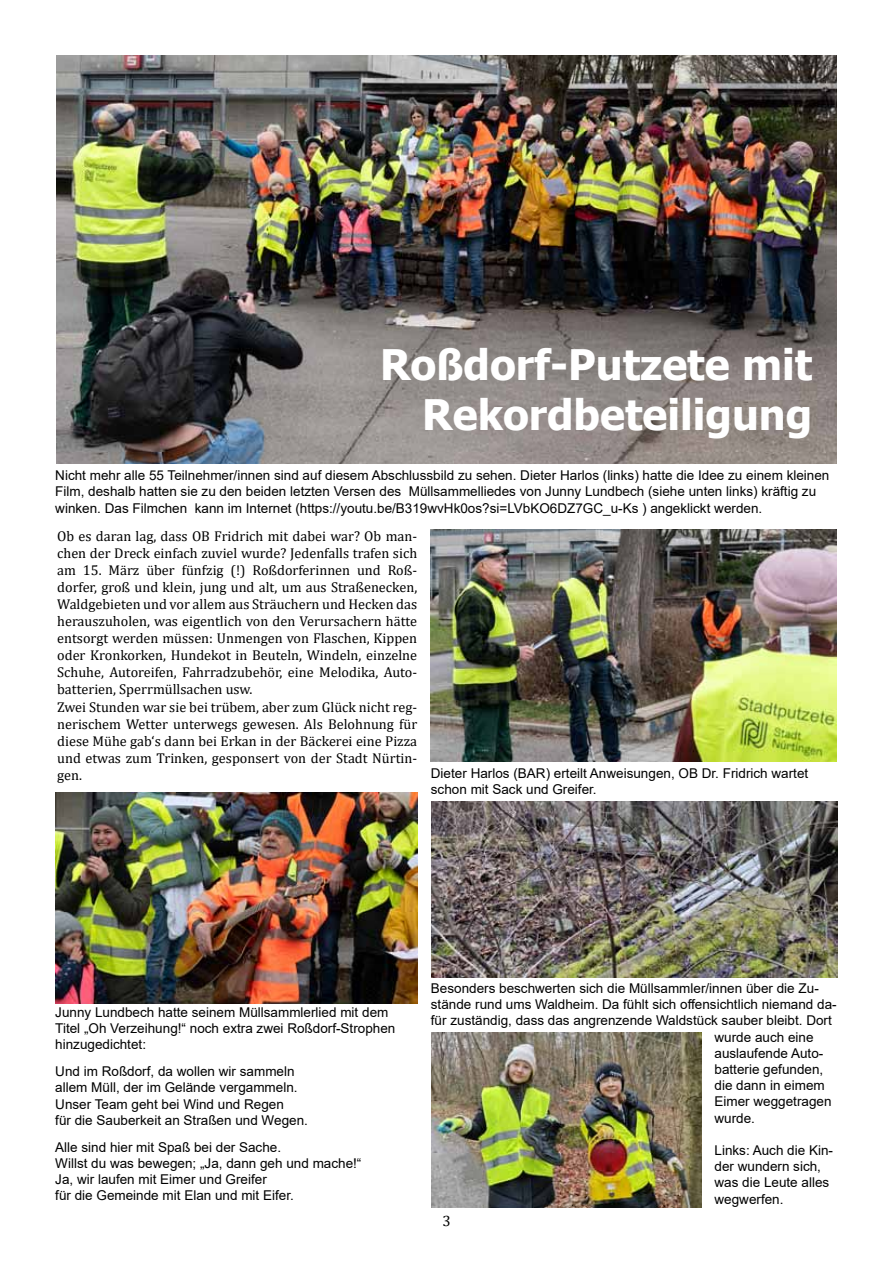
<style>
.page{position:relative;width:893px;height:1263px;background:#fff}
.page>*{position:absolute;margin:0;border:0;box-sizing:border-box;transform-origin:0 0}
.t1{font:700 42px/50.4px "Tahoma";color:#fff;text-align:right}
.t2{font:15px "Cambria";color:#000}
.t3{font:14.25px/17.1px "Cambria";color:#000}
.t4{font:13.5px/16.2px "Arial";color:#000}
</style>
<div class="page">
<img style="left:56px;top:55px;width:781px;height:408px">
<img style="left:431px;top:529px;width:406px;height:232px">
<img style="left:432px;top:1032px;width:270px;height:176px">
<img style="left:432px;top:802px;width:406px;height:175px">
<img style="left:55px;top:793px;width:362px;height:211px">
<h1 class="t1" style="left:380px;top:341px;width:434px">Roßdorf-Putzete mit<br>Rekordbeteiligung</h1>
<p class="t4" style="left:55px;top:467px;width:776px">Nicht mehr alle 55 Teilnehmer/innen sind auf diesem Abschlussbild zu sehen. Dieter Harlos (links) hatte die Idee zu einem kleinen<br>Film, deshalb hatten sie zu den beiden letzten Versen des Müllsammelliedes von Junny Lundbech (siehe unten links) kräftig zu winken. Das Filmchen kann im Internet (https://youtu.be/B319wvHk0os?si=LVbKO6DZ7GC_u-Ks ) angeklickt werden.</p>
<p class="t3" style="left:57px;top:527px;width:362px">Ob es daran lag, dass OB Fridrich mit dabei war? Ob man&shy;chen der Dreck einfach zuviel wurde? Jedenfalls trafen sich am 15. März über fünfzig (!) Roßdorferinnen und Roß&shy;dorfer, groß und klein, jung und alt, um aus Straßenecken, Waldgebieten und vor allem aus Sträuchern und Hecken das herauszuholen, was eigentlich von den Verursachern hätte entsorgt werden müssen: Unmengen von Flaschen, Kippen oder Kronkorken, Hundekot in Beuteln, Windeln, einzelne Schuhe, Autoreifen, Fahrradzubehör, eine Melodika, Auto&shy;batterien, Sperrmüllsachen usw.<br>Zwei Stunden war sie bei trübem, aber zum Glück nicht reg&shy;nerischem Wetter unterwegs gewesen. Als Belohnung für diese Mühe gab‘s dann bei Erkan in der Bäckerei eine Pizza und etwas zum Trinken, gesponsert von der Stadt Nürtin&shy;gen.</p>
<p class="t4" style="left:431px;top:765px;width:379px">Dieter Harlos (BAR) erteilt Anweisungen, OB Dr. Fridrich wartet schon mit Sack und Greifer.</p>
<p class="t4" style="left:55px;top:1004px;width:342px">Junny Lundbech hatte seinem Müllsammlerlied mit dem<br>Titel „Oh Verzeihung!“ noch extra zwei Roßdorf-Strophen hinzugedichtet:</p>
<p class="t4" style="left:55px;top:1063px;width:254px">Und im Roßdorf, da wollen wir sammeln allem Müll, der im Gelände vergammeln.<br>Unser Team geht bei Wind und Regen<br>für die Sauberkeit an Straßen und Wegen.</p>
<p class="t4" style="left:55px;top:1139px;width:308px">Alle sind hier mit Spaß bei der Sache.<br>Willst du was bewegen; „Ja, dann geh und mache!“ Ja, wir laufen mit Eimer und Greifer<br>für die Gemeinde mit Elan und mit Eifer.</p>
<p class="t4" style="left:431px;top:980px;width:389px">Besonders beschwerten sich die Müllsammler/innen über die Zu-</p>
<p class="t4" style="left:431px;top:996px;width:407px">stände rund ums Waldheim. Da fühlt sich offensichtlich niemand da-</p>
<p class="t4" style="left:431px;top:1012px;width:402px">für zuständig, dass das angrenzende Waldstück sauber bleibt. Dort</p>
<p class="t4" style="left:714px;top:1029px;width:101px">wurde auch eine</p>
<p class="t4" style="left:714px;top:1045px;width:110px">auslaufende Auto-</p>
<p class="t4" style="left:714px;top:1061px;width:110px">batterie gefunden,</p>
<p class="t4" style="left:714px;top:1077px;width:112px">die dann in eimem</p>
<p class="t4" style="left:714px;top:1093px;width:119px">Eimer weggetragen</p>
<p class="t4" style="left:714px;top:1110px;width:42px">wurde.</p>
<p class="t4" style="left:714px;top:1142px;width:120px">Links: Auch die Kin&shy;der wundern sich, was die Leute alles wegwerfen.</p>
<p class="t2" style="left:442px;top:1212px;width:10px">3</p>
</div>
